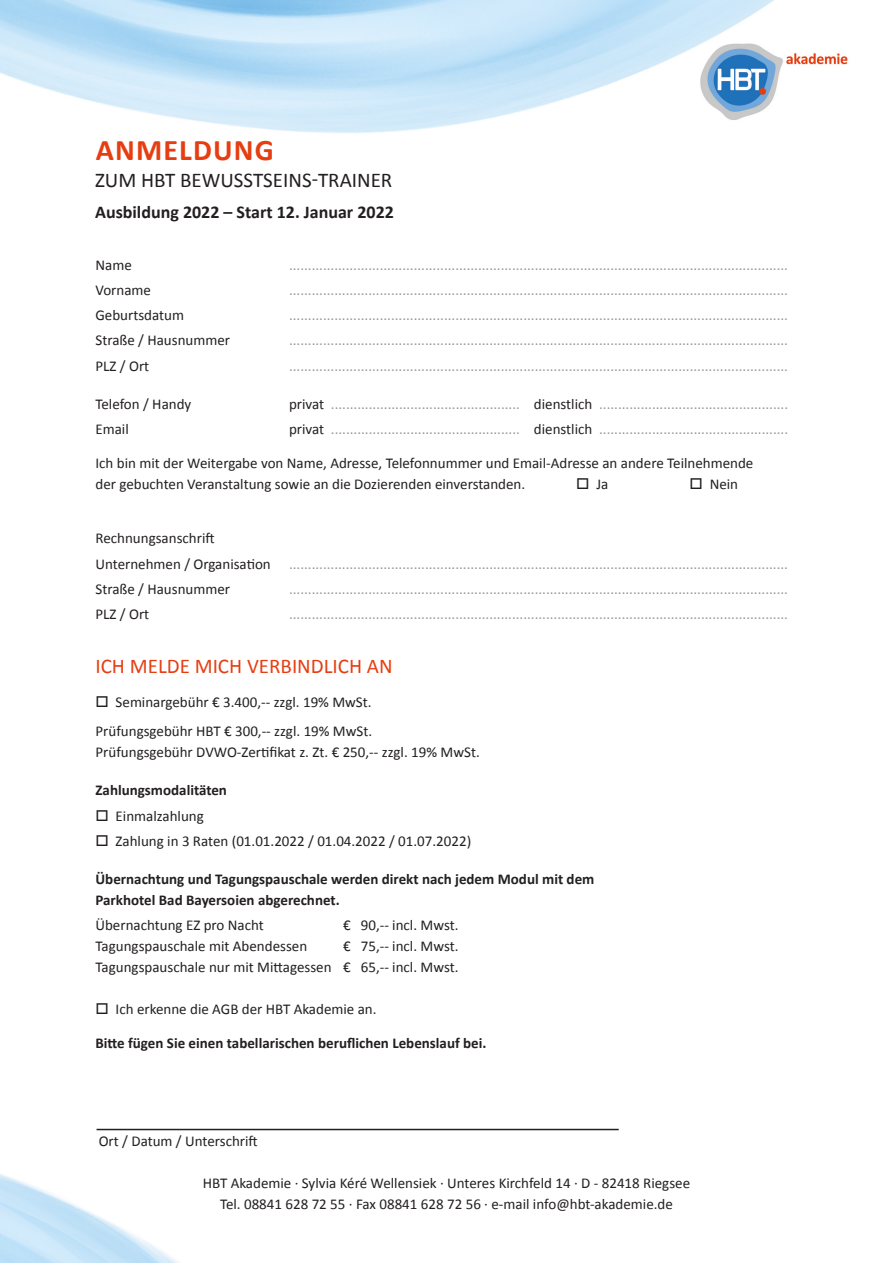
<style>
.page{position:relative;width:893px;height:1263px;background:#fff}
.page>*{position:absolute;margin:0;border:0;box-sizing:border-box;transform-origin:0 0}
.t1{font:700 30px "Calibri";letter-spacing:.04em;color:#e63e11}
.t2{font:21px "Calibri";color:#231f20}
.t3{font:21px "Calibri";color:#e63e11}
.t4{font:700 18px "Calibri";color:#231f20}
.t5{font:15px "Calibri";color:#939598}
.t6{font:15px/21px "Calibri";color:#231f20}
.t7{font:700 15px/21px "Calibri";color:#231f20}
.s1{color:#231f20}
</style>
<div class="page">
<img style="left:0;top:0;width:848px;height:1263px">
<hr style="left:97px;top:1129px;width:522px;height:1px;background:#231f20">
<p class="t1" style="left:96px;top:131px;width:180px">ANMELDUNG</p>
<p class="t2" style="left:95px;top:167px;width:299px">ZUM HBT BEWUSSTSEINS-TRAINER</p>
<p class="t4" style="left:95px;top:201px;width:300px">Ausbildung 2022 – Start 12. Januar 2022</p>
<p class="t6" style="left:95px;top:253px;width:38px">Name</p>
<p class="t5" style="left:289px;top:255px;width:500px">....................................................................................................................................</p>
<p class="t6" style="left:95px;top:279px;width:57px">Vorname</p>
<p class="t5" style="left:289px;top:281px;width:500px">....................................................................................................................................</p>
<p class="t6" style="left:95px;top:304px;width:90px">Geburtsdatum</p>
<p class="t5" style="left:289px;top:306px;width:500px">....................................................................................................................................</p>
<p class="t6" style="left:95px;top:329px;width:136px">Straße / Hausnummer</p>
<p class="t5" style="left:289px;top:331px;width:500px">....................................................................................................................................</p>
<p class="t6" style="left:95px;top:354px;width:55px">PLZ / Ort</p>
<p class="t5" style="left:289px;top:356px;width:500px">....................................................................................................................................</p>
<p class="t6" style="left:95px;top:392px;width:97px">Telefon / Handy</p>
<p class="t5" style="left:289px;top:394px;width:501px"><span class="s1">privat</span> .................................................. <span class="s1">dienstlich</span> ..................................................</p>
<p class="t6" style="left:95px;top:418px;width:35px">Email</p>
<p class="t5" style="left:289px;top:420px;width:501px"><span class="s1">privat</span> .................................................. <span class="s1">dienstlich</span> ..................................................</p>
<p class="t6" style="left:95px;top:451px;width:659px">Ich bin mit der Weitergabe von Name, Adresse, Telefonnummer und Email-Adresse an andere Teilnehmende der gebuchten Veranstaltung sowie an die Dozierenden einverstanden.</p>
<p class="t6" style="left:576px;top:472px;width:34px">□ Ja</p>
<p class="t6" style="left:689px;top:472px;width:50px">□ Nein</p>
<p class="t6" style="left:95px;top:527px;width:121px">Rechnungsanschrift</p>
<p class="t5" style="left:95px;top:554px;width:694px"><span class="s1">Unternehmen / Organisation</span> ....................................................................................................................................</p>
<p class="t6" style="left:95px;top:578px;width:136px">Straße / Hausnummer</p>
<p class="t5" style="left:289px;top:580px;width:500px">....................................................................................................................................</p>
<p class="t6" style="left:95px;top:603px;width:55px">PLZ / Ort</p>
<p class="t5" style="left:289px;top:605px;width:500px">....................................................................................................................................</p>
<p class="t3" style="left:95px;top:653px;width:299px">ICH MELDE MICH VERBINDLICH AN</p>
<p class="t6" style="left:95px;top:691px;width:278px">□ Seminargebühr € 3.400,-- zzgl. 19% MwSt.</p>
<p class="t6" style="left:95px;top:720px;width:386px">Prüfungsgebühr HBT € 300,-- zzgl. 19% MwSt.<br>Prüfungsgebühr DVWO-Zertifikat z. Zt. € 250,-- zzgl. 19% MwSt.</p>
<p class="t7" style="left:95px;top:779px;width:133px">Zahlungsmodalitäten</p>
<p class="t6" style="left:95px;top:804px;width:110px">□ Einmalzahlung</p>
<p class="t6" style="left:95px;top:830px;width:377px">□ Zahlung in 3 Raten (01.01.2022 / 01.04.2022 / 01.07.2022)</p>
<p class="t7" style="left:95px;top:868px;width:500px">Übernachtung und Tagungspauschale werden direkt nach jedem Modul mit dem<br>Parkhotel Bad Bayersoien abgerechnet.</p>
<p class="t6" style="left:95px;top:914px;width:170px">Übernachtung EZ pro Nacht</p>
<p class="t6" style="left:343px;top:914px;width:117px">€ 90,-- incl. Mwst.</p>
<p class="t6" style="left:95px;top:935px;width:213px">Tagungspauschale mit Abendessen</p>
<p class="t6" style="left:343px;top:935px;width:117px">€ 75,-- incl. Mwst.</p>
<p class="t6" style="left:95px;top:956px;width:365px">Tagungspauschale nur mit Mittagessen € 65,-- incl. Mwst.</p>
<p class="t6" style="left:95px;top:998px;width:283px">□ Ich erkenne die AGB der HBT Akademie an.</p>
<p class="t7" style="left:95px;top:1032px;width:392px">Bitte fügen Sie einen tabellarischen beruflichen Lebenslauf bei.</p>
<p class="t6" style="left:99px;top:1130px;width:161px">Ort / Datum / Unterschrift</p>
<p class="t6" style="left:203px;top:1172px;width:489px">HBT Akademie · Sylvia Kéré Wellensiek · Unteres Kirchfeld 14 · D - 82418 Riegsee</p>
<p class="t6" style="left:220px;top:1193px;width:454px">Tel. 08841 628 72 55 · Fax 08841 628 72 56 · e-mail info@hbt-akademie.de</p>
</div>
